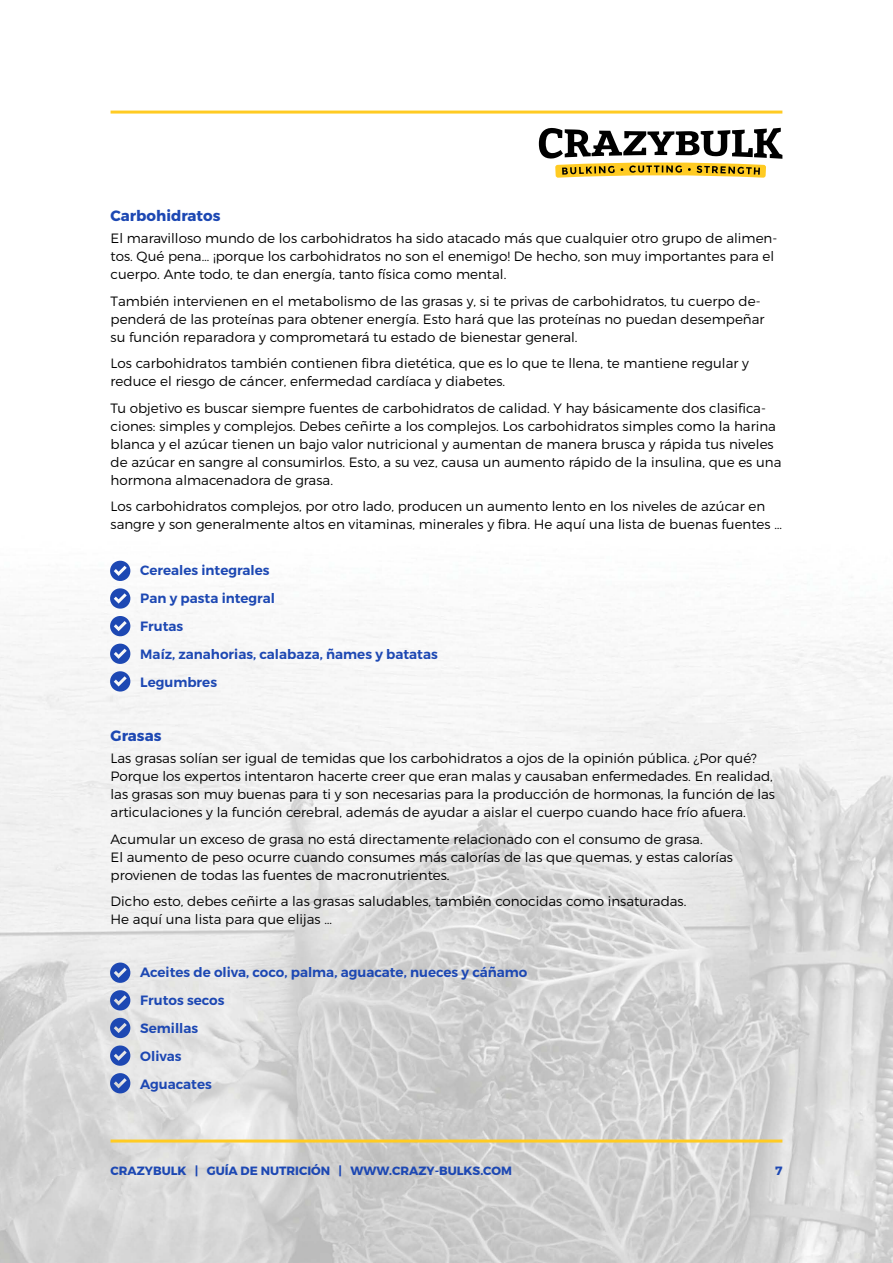
<style>
.page{position:relative;width:893px;height:1263px;background:#fff}
.page>*{position:absolute;margin:0;border:0;box-sizing:border-box;transform-origin:0 0}
.t1{font:700 15px "Montserrat";color:#1d48b3}
.t2{font:300 13.5px/18px "Montserrat";color:#000}
.t3{font:600 13.5px/28px "Montserrat";color:#1d48b3}
.t4{font:700 12px "Montserrat";color:#1d48b3}
</style>
<div class="page">
<img style="left:0;top:586px;width:893px;height:677px">
<svg style="left:109px;top:560px;width:22px;height:77px"></svg>
<svg style="left:109px;top:643px;width:22px;height:49px"></svg>
<svg style="left:109px;top:961px;width:22px;height:50px"></svg>
<svg style="left:109px;top:1017px;width:22px;height:77px;background:#8196cb"></svg>
<hr style="left:111px;top:111px;width:671px;height:3px;background:#ffcb23">
<svg style="left:539px;top:128px;width:243px;height:50px"></svg>
<hr style="left:111px;top:1139px;width:671px;height:3px;background:#ffcb23">
<p class="t1" style="left:111px;top:206px;width:111px">Carbohidratos</p>
<p class="t2" style="left:111px;top:229px;width:668px">El maravilloso mundo de los carbohidratos ha sido atacado más que cualquier otro grupo de alimen&shy;tos. Qué pena… ¡porque los carbohidratos no son el enemigo! De hecho, son muy importantes para el cuerpo. Ante todo, te dan energía, tanto física como mental.</p>
<p class="t2" style="left:111px;top:292px;width:656px">También intervienen en el metabolismo de las grasas y, si te privas de carbohidratos, tu cuerpo de&shy;penderá de las proteínas para obtener energía. Esto hará que las proteínas no puedan desempeñar su función reparadora y comprometará tu estado de bienestar general.</p>
<p class="t2" style="left:111px;top:354px;width:640px">Los carbohidratos también contienen fibra dietética, que es lo que te llena, te mantiene regular y reduce el riesgo de cáncer, enfermedad cardíaca y diabetes.</p>
<p class="t2" style="left:111px;top:399px;width:672px">Tu objetivo es buscar siempre fuentes de carbohidratos de calidad. Y hay básicamente dos clasifica&shy;ciones: simples y complejos. Debes ceñirte a los complejos. Los carbohidratos simples como la harina blanca y el azúcar tienen un bajo valor nutricional y aumentan de manera brusca y rápida tus niveles de azúcar en sangre al consumirlos. Esto, a su vez, causa un aumento rápido de la insulina, que es una hormona almacenadora de grasa.</p>
<p class="t2" style="left:111px;top:497px;width:673px">Los carbohidratos complejos, por otro lado, producen un aumento lento en los niveles de azúcar en sangre y son generalmente altos en vitaminas, minerales y fibra. He aquí una lista de buenas fuentes …</p>
<p class="t3" style="left:140px;top:556px;width:299px">Cereales integrales<br>Pan y pasta integral<br>Frutas<br>Maíz, zanahorias, calabaza, ñames y batatas<br>Legumbres</p>
<p class="t1" style="left:111px;top:726px;width:52px">Grasas</p>
<p class="t2" style="left:111px;top:749px;width:666px">Las grasas solían ser igual de temidas que los carbohidratos a ojos de la opinión pública. ¿Por qué?<br>Porque los expertos intentaron hacerte creer que eran malas y causaban enfermedades. En realidad, las grasas son muy buenas para ti y son necesarias para la producción de hormonas, la función de las articulaciones y la función cerebral, además de ayudar a aislar el cuerpo cuando hace frío afuera.</p>
<p class="t2" style="left:111px;top:829px;width:624px">Acumular un exceso de grasa no está directamente relacionado con el consumo de grasa.<br>El aumento de peso ocurre cuando consumes más calorías de las que quemas, y estas calorías provienen de todas las fuentes de macronutrientes.</p>
<p class="t2" style="left:111px;top:892px;width:577px">Dicho esto, debes ceñirte a las grasas saludables, también conocidas como insaturadas.<br>He aquí una lista para que elijas …</p>
<p class="t3" style="left:140px;top:958px;width:389px">Aceites de oliva, coco, palma, aguacate, nueces y cáñamo<br>Frutos secos<br>Semillas<br>Olivas<br>Aguacates</p>
<p class="t4" style="left:111px;top:1163px;width:403px">CRAZYBULK | GUÍA DE NUTRICIÓN | WWW.CRAZY-BULKS.COM</p>
<p class="t4" style="left:775px;top:1163px;width:9px">7</p>
</div>
